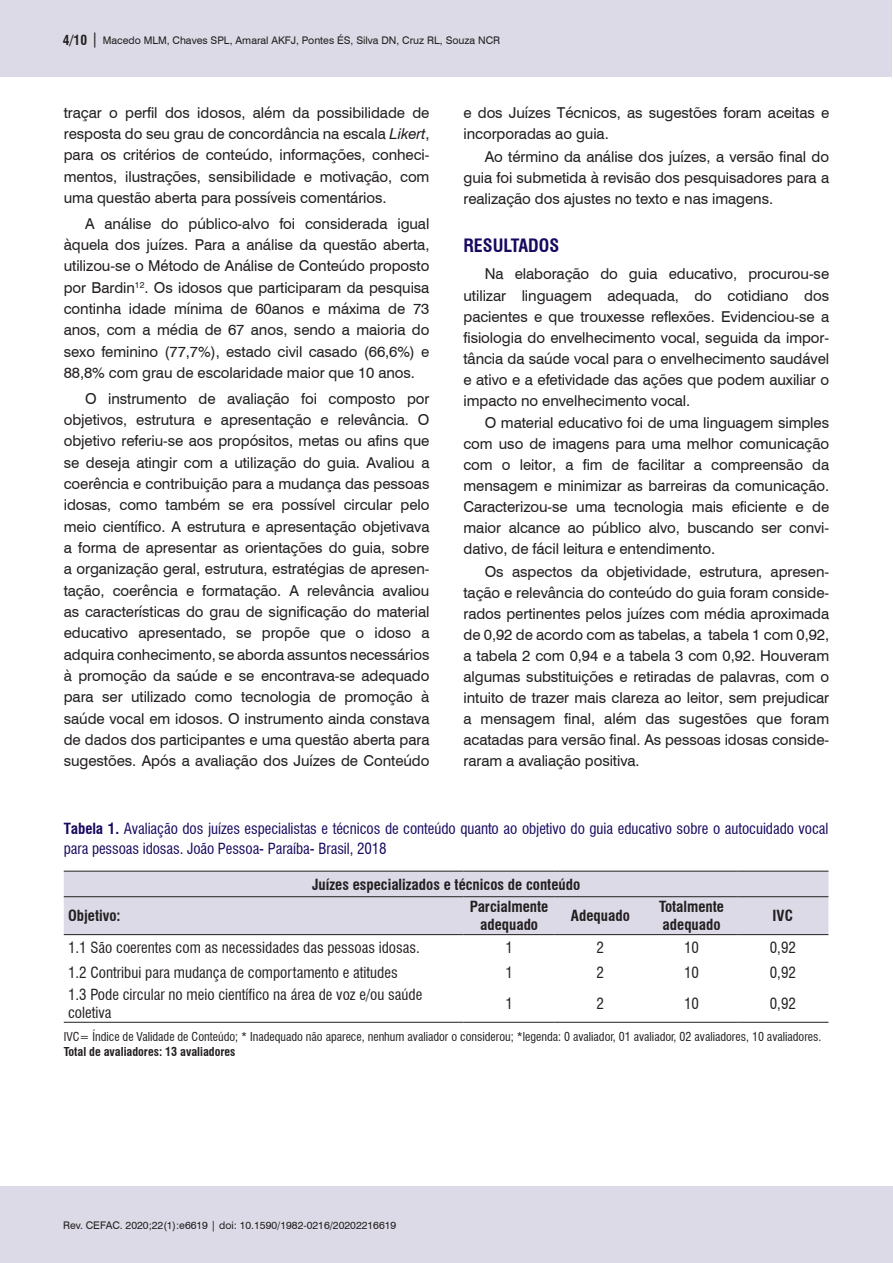
<style>
.page{position:relative;width:893px;height:1263px;background:#fff}
.page>*{position:absolute;margin:0;border:0;box-sizing:border-box;transform-origin:0 0}
.Nivel_1{font:700 condensed 18px "Swiss 721 BT";color:#18085f}
.Corpo_do_texto{font:15px/21.3px "Swiss 721 BT";letter-spacing:-.005em;color:#231f20;text-align:justify}
.Texto_tabelas{font:condensed 15px/18px "Swiss 721 BT";color:#231f20}
.Titulo_tabelas_e_gr{font:condensed 15px/19.5px "Swiss 721 BT";letter-spacing:-.005em;color:#18085f}
.Texto_tabelas-2{font:700 condensed 15px/18px "Swiss 721 BT";color:#231f20;text-align:center}
.Legendas{font:condensed 12px "Swiss 721 BT";color:#231f20}
.Legendas-2{font:700 condensed 12px "Swiss 721 BT";color:#231f20}
.t1{font:10.5px "Swiss 721 BT";color:#231f20}
.s1{font-weight:700;font-stretch:condensed;font-size:13.5px}
.s2{font-size:15px}
.s3{font-style:italic}
.s4{font-weight:700}
</style>
<div class="page">
<div style="left:0;top:1186px;width:892px;height:77px;background:#dcdae7"></div>
<div style="left:0;top:0;width:892px;height:77px;background:#dcdae7"></div>
<div style="left:64px;top:872px;width:764px;height:62px;background:#dcdae7"></div>
<hr style="left:64px;top:896px;width:399px;height:1px;background:#231f20">
<hr style="left:463px;top:896px;width:92px;height:1px;background:#231f20">
<hr style="left:555px;top:896px;width:91px;height:1px;background:#231f20">
<hr style="left:646px;top:896px;width:91px;height:1px;background:#231f20">
<hr style="left:737px;top:896px;width:91px;height:1px;background:#231f20">
<hr style="left:64px;top:934px;width:399px;height:1px;background:#231f20">
<hr style="left:463px;top:934px;width:92px;height:1px;background:#231f20">
<hr style="left:555px;top:934px;width:91px;height:1px;background:#231f20">
<hr style="left:646px;top:934px;width:91px;height:1px;background:#231f20">
<hr style="left:737px;top:934px;width:91px;height:1px;background:#231f20">
<hr style="left:64px;top:871px;width:399px;height:1px;background:#231f20">
<hr style="left:463px;top:871px;width:92px;height:1px;background:#231f20">
<hr style="left:555px;top:871px;width:91px;height:1px;background:#231f20">
<hr style="left:646px;top:871px;width:91px;height:1px;background:#231f20">
<hr style="left:737px;top:871px;width:91px;height:1px;background:#231f20">
<hr style="left:64px;top:1022px;width:399px;height:1px;background:#231f20">
<hr style="left:463px;top:1022px;width:92px;height:1px;background:#231f20">
<hr style="left:555px;top:1022px;width:91px;height:1px;background:#231f20">
<hr style="left:646px;top:1022px;width:91px;height:1px;background:#231f20">
<hr style="left:737px;top:1022px;width:91px;height:1px;background:#231f20">
<p class="t1" style="left:63px;top:33px;width:439px"><span class="s1">4/10</span> <span class="s2">|</span> Macedo MLM, Chaves SPL, Amaral AKFJ, Pontes ÉS, Silva DN, Cruz RL, Souza NCR</p>
<p class="Corpo_do_texto" style="left:64px;top:101px;width:367px">traçar o perfil dos idosos, além da possibilidade de resposta do seu grau de concordância na escala <span class="s3">Likert</span>, para os critérios de conteúdo, informações, conheci&shy;mentos, ilustrações, sensibilidade e motivação, com uma questão aberta para possíveis comentários.</p>
<p class="Corpo_do_texto" style="left:64px;top:212px;width:367px;text-indent:21px">A análise do público-alvo foi considerada igual àquela dos juízes. Para a análise da questão aberta, utilizou-se o Método de Análise de Conteúdo proposto por Bardin<sup>12</sup>. Os idosos que participaram da pesquisa continha idade mínima de 60anos e máxima de 73 anos, com a média de 67 anos, sendo a maioria do sexo feminino (77,7%), estado civil casado (66,6%) e 88,8% com grau de escolaridade maior que 10 anos.</p>
<p class="Corpo_do_texto" style="left:64px;top:387px;width:367px;text-indent:21px">O instrumento de avaliação foi composto por objetivos, estrutura e apresentação e relevância. O objetivo referiu-se aos propósitos, metas ou afins que se deseja atingir com a utilização do guia. Avaliou a coerência e contribuição para a mudança das pessoas idosas, como também se era possível circular pelo meio científico. A estrutura e apresentação objetivava a forma de apresentar as orientações do guia, sobre a organização geral, estrutura, estratégias de apresen&shy;tação, coerência e formatação. A relevância avaliou as características do grau de significação do material educativo apresentado, se propõe que o idoso a adquira conhecimento, se aborda assuntos necessários à promoção da saúde e se encontrava-se adequado para ser utilizado como tecnologia de promoção à saúde vocal em idosos. O instrumento ainda constava de dados dos participantes e uma questão aberta para sugestões. Após a avaliação dos Juízes de Conteúdo</p>
<p class="Corpo_do_texto" style="left:463px;top:101px;width:367px">e dos Juízes Técnicos, as sugestões foram aceitas e incorporadas ao guia.</p>
<p class="Corpo_do_texto" style="left:463px;top:145px;width:367px;text-indent:21px">Ao término da análise dos juízes, a versão final do guia foi submetida à revisão dos pesquisadores para a realização dos ajustes no texto e nas imagens.</p>
<p class="Nivel_1" style="left:463px;top:235px;width:97px">RESULTADOS</p>
<p class="Corpo_do_texto" style="left:463px;top:263px;width:367px;text-indent:21px">Na elaboração do guia educativo, procurou-se utilizar linguagem adequada, do cotidiano dos pacientes e que trouxesse reflexões. Evidenciou-se a fisiologia do envelhecimento vocal, seguida da impor&shy;tância da saúde vocal para o envelhecimento saudável e ativo e a efetividade das ações que podem auxiliar o impacto no envelhecimento vocal.</p>
<p class="Corpo_do_texto" style="left:463px;top:412px;width:367px;text-indent:21px">O material educativo foi de uma linguagem simples com uso de imagens para uma melhor comunicação com o leitor, a fim de facilitar a compreensão da mensagem e minimizar as barreiras da comunicação.<br>Caracterizou-se uma tecnologia mais eficiente e de maior alcance ao público alvo, buscando ser convi&shy;dativo, de fácil leitura e entendimento.</p>
<p class="Corpo_do_texto" style="left:463px;top:561px;width:367px;text-indent:21px">Os aspectos da objetividade, estrutura, apresen&shy;tação e relevância do conteúdo do guia foram conside&shy;rados pertinentes pelos juízes com média aproximada de 0,92 de acordo com as tabelas, a tabela 1 com 0,92, a tabela 2 com 0,94 e a tabela 3 com 0,92. Houveram algumas substituições e retiradas de palavras, com o intuito de trazer mais clareza ao leitor, sem prejudicar a mensagem final, além das sugestões que foram acatadas para versão final. As pessoas idosas conside&shy;raram a avaliação positiva.</p>
<p class="Titulo_tabelas_e_gr" style="left:64px;top:819px;width:766px"><span class="s4">Tabela 1.</span> Avaliação dos juízes especialistas e técnicos de conteúdo quanto ao objetivo do guia educativo sobre o autocuidado vocal para pessoas idosas. João Pessoa- Paraíba- Brasil, 2018</p>
<p class="Texto_tabelas-2" style="left:312px;top:875px;width:270px">Juízes especializados e técnicos de conteúdo</p>
<p class="Texto_tabelas-2" style="left:68px;top:907px;width:54px">Objetivo:</p>
<p class="Texto_tabelas-2" style="left:470px;top:898px;width:80px">Parcialmente adequado</p>
<p class="Texto_tabelas-2" style="left:571px;top:907px;width:60px">Adequado</p>
<p class="Texto_tabelas-2" style="left:659px;top:898px;width:66px;text-align:left">Totalmente adequado</p>
<p class="Texto_tabelas-2" style="left:773px;top:907px;width:22px">IVC</p>
<p class="Texto_tabelas" style="left:68px;top:939px;width:353px">1.1 São coerentes com as necessidades das pessoas idosas.</p>
<p class="Texto_tabelas" style="left:505px;top:939px;width:9px">1</p>
<p class="Texto_tabelas" style="left:597px;top:939px;width:9px">2</p>
<p class="Texto_tabelas" style="left:684px;top:939px;width:16px">10</p>
<p class="Texto_tabelas" style="left:770px;top:939px;width:28px">0,92</p>
<p class="Texto_tabelas" style="left:68px;top:963px;width:331px">1.2 Contribui para mudança de comportamento e atitudes</p>
<p class="Texto_tabelas" style="left:505px;top:963px;width:9px">1</p>
<p class="Texto_tabelas" style="left:597px;top:963px;width:9px">2</p>
<p class="Texto_tabelas" style="left:684px;top:963px;width:16px">10</p>
<p class="Texto_tabelas" style="left:770px;top:963px;width:28px">0,92</p>
<p class="Texto_tabelas" style="left:68px;top:985px;width:356px">1.3 Pode circular no meio científico na área de voz e/ou saúde coletiva</p>
<p class="Texto_tabelas" style="left:505px;top:994px;width:9px">1</p>
<p class="Texto_tabelas" style="left:597px;top:994px;width:9px">2</p>
<p class="Texto_tabelas" style="left:684px;top:994px;width:16px">10</p>
<p class="Texto_tabelas" style="left:770px;top:994px;width:28px">0,92</p>
<p class="Legendas" style="left:64px;top:1030px;width:759px">IVC= Índice de Validade de Conteúdo; * Inadequado não aparece, nenhum avaliador o considerou; *legenda: 0 avaliador, 01 avaliador, 02 avaliadores, 10 avaliadores.</p>
<p class="Legendas-2" style="left:64px;top:1044px;width:173px">Total de avaliadores: 13 avaliadores</p>
<p class="t1" style="left:63px;top:1218px;width:335px">Rev. CEFAC. 2020;22(1):e6619 | doi: 10.1590/1982-0216/20202216619</p>
</div>
